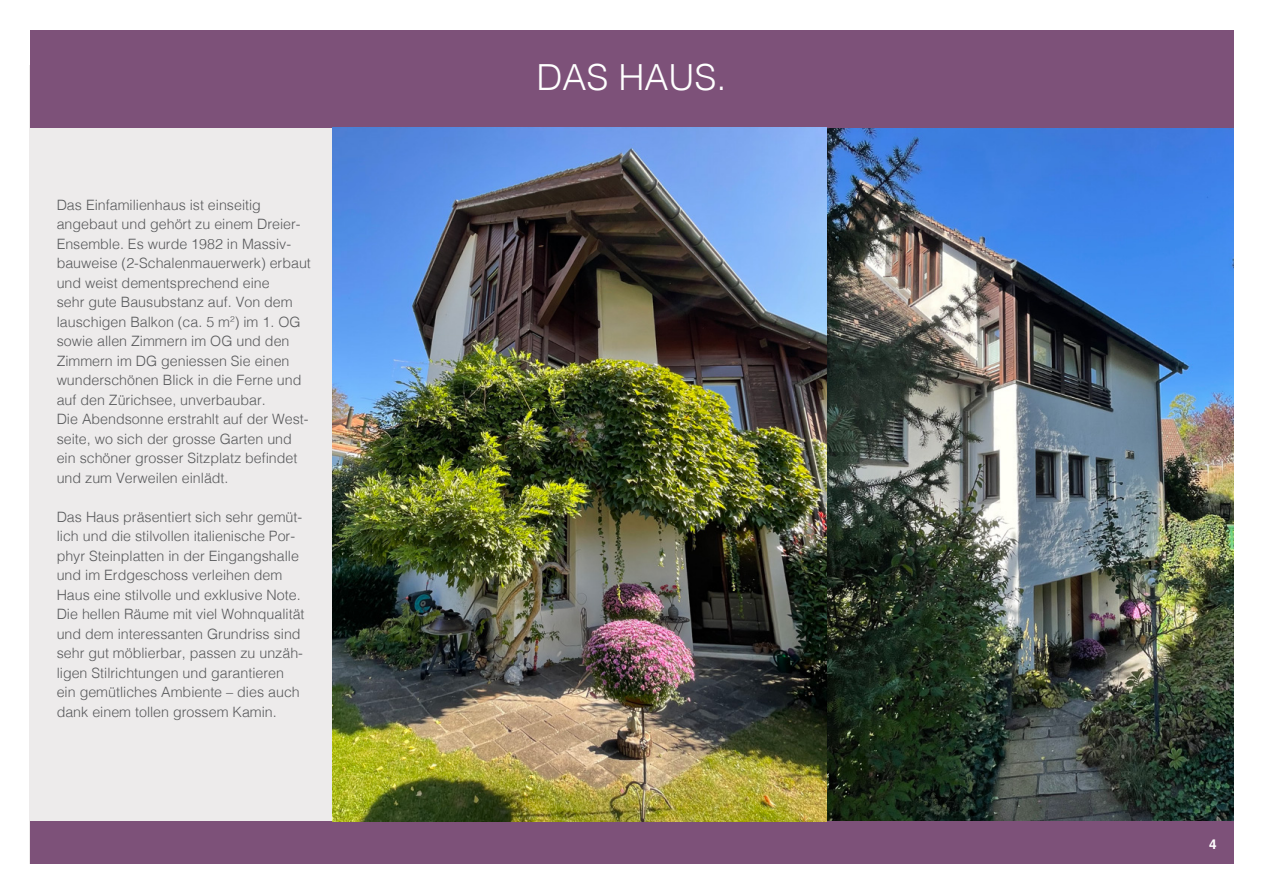
<style>
.page{position:relative;width:1263px;height:893px;background:#fff}
.page>*{position:absolute;margin:0;border:0;box-sizing:border-box;transform-origin:0 0}
.t1{font:300 36px "Helvetica";color:#fff}
.t2{font:300 14.25px/19.5px "Helvetica";color:#58595b}
.Immo_Projekt_Titel{font:700 13.5px "Helvetica";color:#fff}
</style>
<div class="page">
<div style="left:30px;top:65px;width:1203px;height:798px;background:#edebeb"></div>
<img style="left:332px;top:128px;width:901px;height:693px">
<div style="left:30px;top:821px;width:1203px;height:43px;background:#7d5179"></div>
<div style="left:30px;top:30px;width:1203px;height:98px;background:#7d5179"></div>
<p class="t2" style="left:57px;top:194px;width:256px">Das Einfamilienhaus ist einseitig angebaut und gehört zu einem Dreier-Ensemble. Es wurde 1982 in Massiv&shy;bauweise (2-Schalenmauerwerk) erbaut und weist dementsprechend eine<br>sehr gute Bausubstanz auf. Von dem lauschigen Balkon (ca. 5 m<sup>2</sup>) im 1. OG sowie allen Zimmern im OG und den Zimmern im DG geniessen Sie einen wunderschönen Blick in die Ferne und auf den Zürichsee, unverbaubar.<br>Die Abendsonne erstrahlt auf der West&shy;seite, wo sich der grosse Garten und ein schöner grosser Sitzplatz befindet und zum Verweilen einlädt.</p>
<p class="t2" style="left:57px;top:506px;width:249px">Das Haus präsentiert sich sehr gemüt&shy;lich und die stilvollen italienische Por&shy;phyr Steinplatten in der Eingangshalle und im Erdgeschoss verleihen dem Haus eine stilvolle und exklusive Note.<br>Die hellen Räume mit viel Wohnqualität und dem interessanten Grundriss sind sehr gut möblierbar, passen zu unzäh&shy;ligen Stilrichtungen und garantieren ein gemütliches Ambiente – dies auch dank einem tollen grossem Kamin.</p>
<p class="t1" style="left:536px;top:47px;width:192px">DAS HAUS.</p>
<p class="Immo_Projekt_Titel" style="left:1209px;top:836px;width:9px">4</p>
</div>
